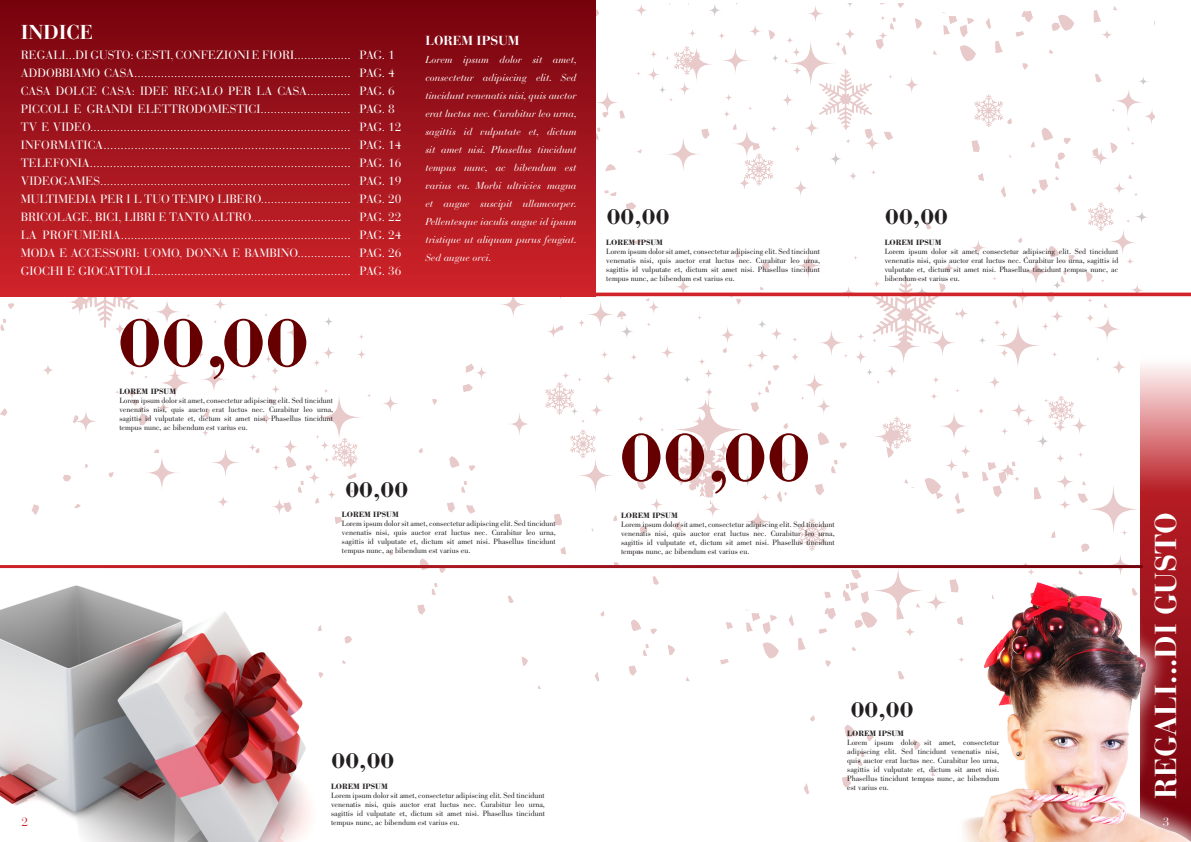
<style>
.page{position:relative;width:1191px;height:842px;background:#fff}
.page>*{position:absolute;margin:0;border:0;box-sizing:border-box;transform-origin:0 0}
.t1{font:700 71.4px "Bodoni Std";color:#600}
.t2{font:700 30px "Bauer Bodoni Std";color:#fff}
.t3{font:700 22.6px "Bodoni Std";color:#231f20}
.t4{font:700 20px "Bauer Bodoni Std";color:#fff}
.t5{font:700 13px "Bauer Bodoni Std";color:#fff}
.t6{font:12px "Bauer Bodoni Std";color:#fff}
.t7{font:12px "Bauer Bodoni Std";color:#d1232a}
.t8{font:italic 10px/18px "Bauer Bodoni Std";color:#fff;text-align:justify}
.t9{font:8px/9px "Bodoni Std";color:#231f20;text-align:justify}
.t10{font:700 8px "Bodoni Std";color:#231f20}
</style>
<div class="page">
<img style="left:0;top:0;width:1154px;height:794px">
<svg style="left:1140px;top:353px;width:51px;height:207px;background:#cf6b70"></svg>
<div style="left:931px;top:560px;width:260px;height:282px;background:#fff"></div>
<img style="left:955px;top:560px;width:236px;height:282px">
<div style="left:0;top:0;width:595px;height:296px;background:linear-gradient(to bottom,#75040f,#d0252b)"></div>
<img style="left:0;top:580px;width:342px;height:262px">
<hr style="left:0;top:293px;width:1191px;height:3px;background:#d1232a">
<hr style="left:0;top:565px;width:1142px;height:3px;background:#fff">
<p class="t4" style="left:21px;top:20px;width:74px">INDICE</p>
<p class="t6" style="left:21px;top:48px;width:331px">REGALI...DI GUSTO: CESTI, CONFEZIONI E FIORI.................</p>
<p class="t6" style="left:21px;top:66px;width:331px">ADDOBBIAMO CASA.................................................................</p>
<p class="t6" style="left:21px;top:84px;width:331px">CASA DOLCE CASA: IDEE REGALO PER LA CASA.............</p>
<p class="t6" style="left:21px;top:102px;width:331px">PICCOLI E GRANDI ELETTRODOMESTICI...........................</p>
<p class="t6" style="left:21px;top:120px;width:331px">TV E VIDEO..............................................................................</p>
<p class="t6" style="left:21px;top:138px;width:331px">INFORMATICA........................................................................</p>
<p class="t6" style="left:21px;top:156px;width:331px">TELEFONIA..............................................................................</p>
<p class="t6" style="left:21px;top:174px;width:331px">VIDEOGAMES...........................................................................</p>
<p class="t6" style="left:21px;top:192px;width:331px">MULTIMEDIA PER I L TUO TEMPO LIBERO...........................</p>
<p class="t6" style="left:21px;top:210px;width:331px">BRICOLAGE, BICI, LIBRI E TANTO ALTRO..............................</p>
<p class="t6" style="left:21px;top:228px;width:331px">LA PROFUMERIA.....................................................................</p>
<p class="t6" style="left:21px;top:246px;width:331px">MODA E ACCESSORI: UOMO, DONNA E BAMBINO................</p>
<p class="t6" style="left:21px;top:264px;width:331px">GIOCHI E GIOCATTOLI............................................................</p>
<p class="t6" style="left:359px;top:48px;width:37px">PAG. 1</p>
<p class="t6" style="left:359px;top:66px;width:37px">PAG. 4</p>
<p class="t6" style="left:359px;top:84px;width:37px">PAG. 6</p>
<p class="t6" style="left:359px;top:102px;width:37px">PAG. 8</p>
<p class="t6" style="left:359px;top:120px;width:43px">PAG. 12</p>
<p class="t6" style="left:359px;top:138px;width:43px">PAG. 14</p>
<p class="t6" style="left:359px;top:156px;width:43px">PAG. 16</p>
<p class="t6" style="left:359px;top:174px;width:43px">PAG. 19</p>
<p class="t6" style="left:359px;top:192px;width:43px">PAG. 20</p>
<p class="t6" style="left:359px;top:210px;width:43px">PAG. 22</p>
<p class="t6" style="left:359px;top:228px;width:43px">PAG. 24</p>
<p class="t6" style="left:359px;top:246px;width:43px">PAG. 26</p>
<p class="t6" style="left:359px;top:264px;width:43px">PAG. 36</p>
<p class="t1" style="left:118px;top:298px;width:193px">00,00</p>
<p class="t10" style="left:119px;top:386px;width:58px">LOREM IPSUM</p>
<p class="t9" style="left:119px;top:395px;width:215px">Lorem ipsum dolor sit amet, consectetur adipiscing elit. Sed tincidunt venenatis nisi, quis auctor erat luctus nec. Curabitur leo urna, sagittis id vulputate et, dictum sit amet nisi. Phasellus tincidunt tempus nunc, ac bibendum est varius eu.</p>
<p class="t5" style="left:425px;top:33px;width:95px">LOREM IPSUM</p>
<p class="t8" style="left:425px;top:51px;width:153px">Lorem ipsum dolor sit amet, consectetur adipiscing elit. Sed tincidunt venenatis nisi, quis auctor erat luctus nec. Curabitur leo urna, sagittis id vulputate et, dictum sit amet nisi. Phasellus tincidunt tempus nunc, ac bibendum est varius eu. Morbi ultricies magna et augue suscipit ullamcorper.<br>Pellentesque iaculis augue id ipsum tristique ut aliquam purus feugiat.<br>Sed augue orci.</p>
<p class="t3" style="left:345px;top:475px;width:64px">00,00</p>
<p class="t3" style="left:607px;top:203px;width:64px">00,00</p>
<p class="t3" style="left:885px;top:203px;width:64px">00,00</p>
<p class="t10" style="left:606px;top:238px;width:58px">LOREM IPSUM</p>
<p class="t9" style="left:606px;top:247px;width:215px">Lorem ipsum dolor sit amet, consectetur adipiscing elit. Sed tincidunt venenatis nisi, quis auctor erat luctus nec. Curabitur leo urna, sagittis id vulputate et, dictum sit amet nisi. Phasellus tincidunt tempus nunc, ac bibendum est varius eu.</p>
<p class="t10" style="left:884px;top:238px;width:58px">LOREM IPSUM</p>
<p class="t9" style="left:884px;top:247px;width:235px">Lorem ipsum dolor sit amet, consectetur adipiscing elit. Sed tincidunt venenatis nisi, quis auctor erat luctus nec. Curabitur leo urna, sagittis id vulputate et, dictum sit amet nisi. Phasellus tincidunt tempus nunc, ac bibendum est varius eu.</p>
<p class="t1" style="left:619px;top:412px;width:193px">00,00</p>
<p class="t10" style="left:342px;top:509px;width:58px">LOREM IPSUM</p>
<p class="t9" style="left:342px;top:519px;width:215px">Lorem ipsum dolor sit amet, consectetur adipiscing elit. Sed tincidunt venenatis nisi, quis auctor erat luctus nec. Curabitur leo urna, sagittis id vulputate et, dictum sit amet nisi. Phasellus tincidunt tempus nunc, ac bibendum est varius eu.</p>
<p class="t10" style="left:621px;top:511px;width:58px">LOREM IPSUM</p>
<p class="t9" style="left:621px;top:520px;width:215px">Lorem ipsum dolor sit amet, consectetur adipiscing elit. Sed tincidunt venenatis nisi, quis auctor erat luctus nec. Curabitur leo urna, sagittis id vulputate et, dictum sit amet nisi. Phasellus tincidunt tempus nunc, ac bibendum est varius eu.</p>
<p class="t2" style="left:1147px;top:799px;width:288px;rotate:-90deg">REGALI...DI GUSTO</p>
<p class="t3" style="left:850px;top:695px;width:64px">00,00</p>
<p class="t10" style="left:847px;top:729px;width:58px">LOREM IPSUM</p>
<p class="t9" style="left:847px;top:738px;width:153px">Lorem ipsum dolor sit amet, consectetur adipiscing elit. Sed tincidunt venenatis nisi, quis auctor erat luctus nec. Curabitur leo urna, sagittis id vulputate et, dictum sit amet nisi.<br>Phasellus tincidunt tempus nunc, ac bibendum est varius eu.</p>
<p class="t3" style="left:332px;top:746px;width:64px">00,00</p>
<p class="t10" style="left:331px;top:782px;width:58px">LOREM IPSUM</p>
<p class="t9" style="left:331px;top:791px;width:215px">Lorem ipsum dolor sit amet, consectetur adipiscing elit. Sed tincidunt venenatis nisi, quis auctor erat luctus nec. Curabitur leo urna, sagittis id vulputate et, dictum sit amet nisi. Phasellus tincidunt tempus nunc, ac bibendum est varius eu.</p>
<p class="t7" style="left:21px;top:814px;width:8px">2</p>
<p class="t6" style="left:1162px;top:814px;width:8px">3</p>
</div>
